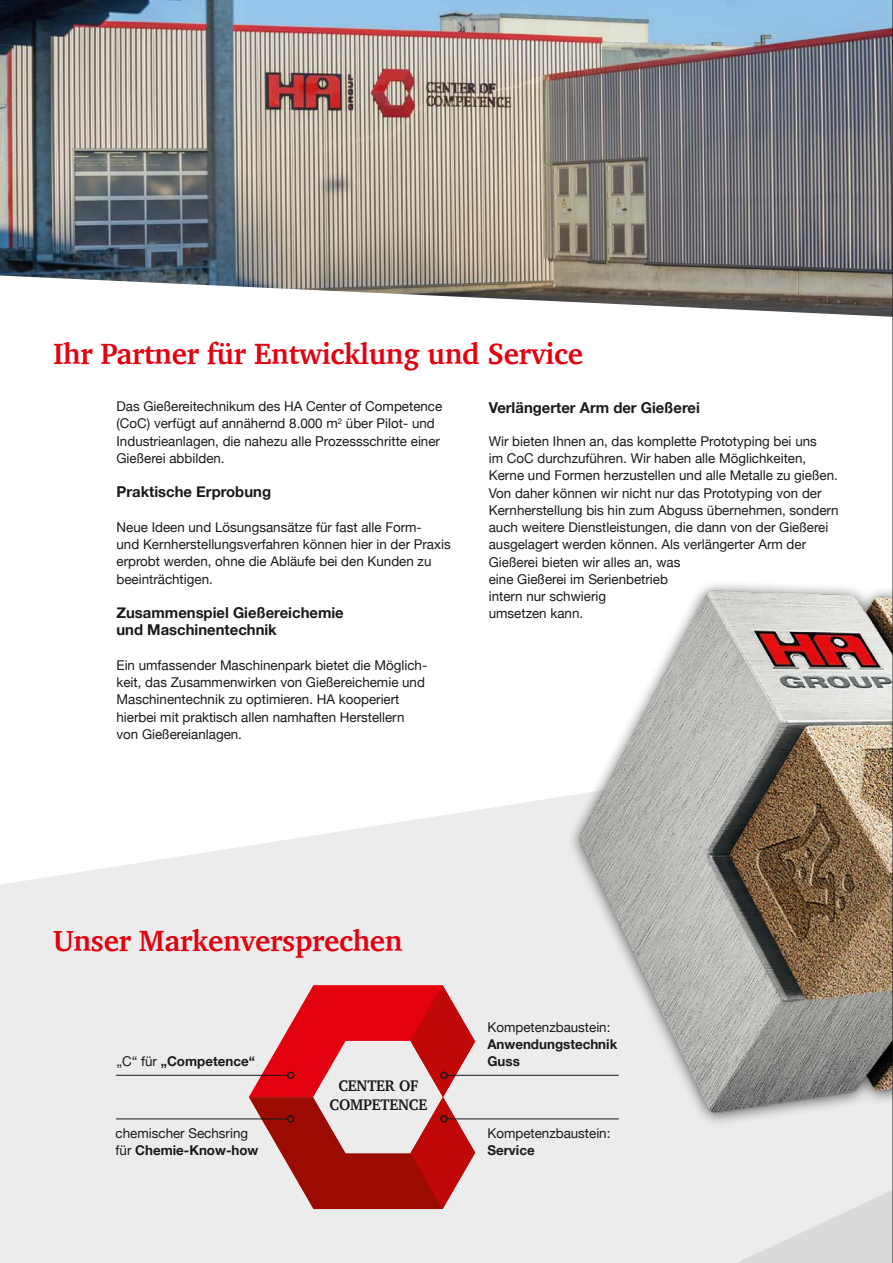
<style>
.page{position:relative;width:893px;height:1263px;background:#fff}
.page>*{position:absolute;margin:0;border:0;box-sizing:border-box;transform-origin:0 0}
.t1{font:700 30px "Charter";letter-spacing:-.01em;color:#e3000f}
.t2{font:700 15.75px/18.9px "Charter";letter-spacing:-.01em;color:#1a1a18;text-align:center;scale:.95 1}
.t3{font:700 15px/17.2px "Helvetica Neue";color:#1a1a18}
.t4{font:13.5px/17.2px "Helvetica Neue";color:#1a1a18}
.t5{font:700 13.5px/17.2px "Helvetica Neue";color:#1a1a18}
.s1{font-weight:400}
.s2{font-weight:700}
</style>
<div class="page">
<svg style="left:0;top:799px;width:548px;height:464px;background:#eeeeef"></svg>
<svg style="left:364px;top:925px;width:528px;height:338px;background:#eaeaeb"></svg>
<img style="left:548px;top:584px;width:344px;height:584px">
<img style="left:0;top:0;width:892px;height:317px">
<svg style="left:249px;top:985px;width:226px;height:224px;background:#d2686a"></svg>
<hr style="left:116px;top:1075px;width:172px;height:1px;background:#1a1a18">
<div style="left:287px;top:1071px;width:7px;height:8px;border:2px solid #1a1a18;border-radius:50%"></div>
<hr style="left:116px;top:1118px;width:172px;height:1px;background:#1a1a18">
<div style="left:287px;top:1115px;width:7px;height:8px;border:2px solid #1a1a18;border-radius:50%"></div>
<hr style="left:447px;top:1075px;width:172px;height:1px;background:#1a1a18">
<div style="left:440px;top:1071px;width:8px;height:8px;border:2px solid #1a1a18;border-radius:50%"></div>
<hr style="left:447px;top:1118px;width:172px;height:1px;background:#1a1a18">
<div style="left:440px;top:1115px;width:8px;height:8px;border:2px solid #1a1a18;border-radius:50%"></div>
<hr style="left:892px;top:0;width:1px;height:1263px;background:#1a1a18">
<h1 class="t1" style="left:53px;top:328px;width:531px">Ihr Partner für Entwicklung und Service</h1>
<p class="t4" style="left:117px;top:398px;width:327px">Das Gießereitechnikum des HA Center of Competence (CoC) verfügt auf annähernd 8.000 m<sup>2</sup> über Pilot- und Industrieanlagen, die nahezu alle Prozessschritte einer Gießerei abbilden.</p>
<p class="t3" style="left:117px;top:484px;width:156px">Praktische Erprobung</p>
<p class="t4" style="left:117px;top:519px;width:336px">Neue Ideen und Lösungsansätze für fast alle Form-<br>und Kernherstellungsverfahren können hier in der Praxis erprobt werden, ohne die Abläufe bei den Kunden zu beeinträchtigen.</p>
<p class="t3" style="left:117px;top:604px;width:229px">Zusammenspiel Gießereichemie und Maschinentechnik</p>
<p class="t4" style="left:117px;top:657px;width:312px">Ein umfassender Maschinenpark bietet die Möglich&shy;keit, das Zusammenwirken von Gießereichemie und Maschinentechnik zu optimieren. HA kooperiert hierbei mit praktisch allen namhaften Herstellern von Gießereianlagen.</p>
<p class="t3" style="left:489px;top:399px;width:213px">Verlängerter Arm der Gießerei</p>
<p class="t4" style="left:489px;top:433px;width:351px">Wir bieten Ihnen an, das komplette Prototyping bei uns<br>im CoC durchzuführen. Wir haben alle Möglichkeiten, Kerne und Formen herzustellen und alle Metalle zu gießen.<br>Von daher können wir nicht nur das Prototyping von der Kernherstellung bis hin zum Abguss übernehmen, sondern auch weitere Dienstleistungen, die dann von der Gießerei ausgelagert werden können. Als verlängerter Arm der Gießerei bieten wir alles an, was<br>eine Gießerei im Serienbetrieb<br>intern nur schwierig<br>umsetzen kann.</p>
<h1 class="t1" style="left:53px;top:914px;width:351px">Unser Markenversprechen</h1>
<p class="t5" style="left:117px;top:1053px;width:140px"><span class="s1">„C“ für</span> „Competence“</p>
<p class="t2" style="left:330px;top:1076px;width:104px">CENTER OF<br>COMPETENCE</p>
<p class="t4" style="left:487px;top:1019px;width:125px">Kompetenzbaustein:</p>
<p class="t5" style="left:487px;top:1036px;width:131px">Anwendungstechnik<br>Guss</p>
<p class="t4" style="left:116px;top:1125px;width:144px">chemischer Sechsring für <span class="s2">Chemie-Know-how</span></p>
<p class="t4" style="left:487px;top:1125px;width:125px">Kompetenzbaustein:</p>
<p class="t5" style="left:487px;top:1142px;width:49px">Service</p>
</div>
